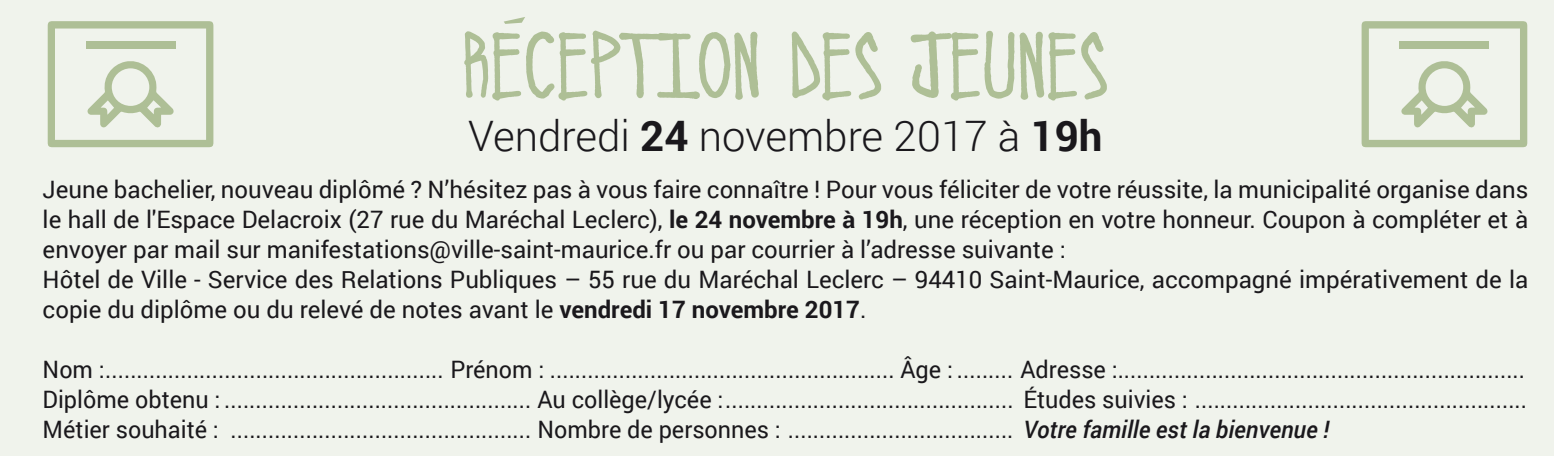
<style>
.page{position:relative;width:1554px;height:456px;background:#f0f3ec}
.page>*{position:absolute;margin:0;border:0;box-sizing:border-box;transform-origin:0 0}
.t1{font:75px "Urban Riot";letter-spacing:.09em;color:#aebf96}
.t2{font:300 42px "Roboto";color:#1a181c}
.t3{font:24px/30px "Roboto";color:#1a181c}
.s1{font-weight:700}
.s2{font-weight:500;font-style:italic}
</style>
<div class="page">
<svg style="left:504px;top:17px;width:21px;height:7px"></svg>
<svg style="left:48px;top:21px;width:165px;height:126px;background:#dce3d2"></svg>
<div style="left:86px;top:41px;width:90px;height:7px;background:#aebf96"></div>
<svg style="left:1362px;top:21px;width:165px;height:126px;background:#dce3d2"></svg>
<div style="left:1399px;top:41px;width:90px;height:7px;background:#aebf96"></div>
<p class="t1" style="left:466px;top:29px;width:641px">RÉCEPTION DES JEUNES</p>
<p class="t2" style="left:468px;top:107px;width:636px">Vendredi <span class="s1">24</span> novembre 2017 à <span class="s1">19h</span></p>
<p class="t3" style="left:43px;top:174px;width:1487px;text-align:justify">Jeune bachelier, nouveau diplômé ? N’hésitez pas à vous faire connaître ! Pour vous féliciter de votre réussite, la municipalité organise dans le hall de l'Espace Delacroix (27 rue du Maréchal Leclerc), <span class="s1">le 24 novembre à 19h</span>, une réception en votre honneur. Coupon à compléter et à envoyer par mail sur manifestations@ville-saint-maurice.fr ou par courrier à l’adresse suivante :</p>
<p class="t3" style="left:43px;top:264px;width:1487px">Hôtel de Ville - Service des Relations Publiques – 55 rue du Maréchal Leclerc – 94410 Saint-Maurice, accompagné impérativement de la copie du diplôme ou du relevé de notes avant le <span class="s1">vendredi 17 novembre 2017</span>.</p>
<p class="t3" style="left:43px;top:354px;width:1484px">Nom :...................................................... Prénom : ....................................................... Âge : ......... Adresse :.................................................................</p>
<p class="t3" style="left:43px;top:384px;width:1486px">Diplôme obtenu : ................................................. Au collège/lycée :.............................................. Études suivies : .....................................................<br>Métier souhaité : ................................................ Nombre de personnes : .................................... <span class="s2">Votre famille est la bienvenue !</span></p>
</div>
